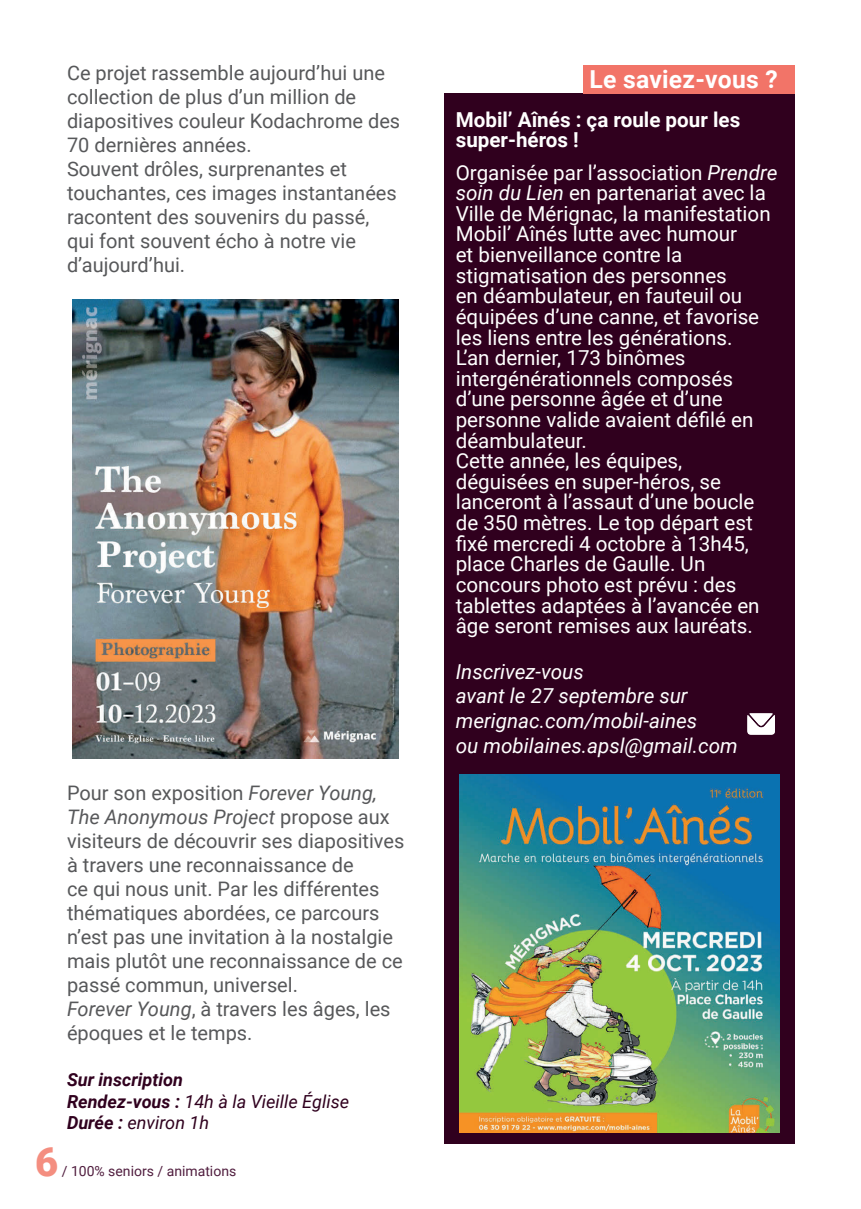
<style>
.page{position:relative;width:861px;height:1209px;background:#fff}
.page>*{position:absolute;margin:0;border:0;box-sizing:border-box;transform-origin:0 0}
.t1{font:900 40px "Roboto";color:#f48e80}
.t2{font:700 24.8px "Roboto";letter-spacing:.01em;color:#fff}
.t3{font:20.6px/20.6px "Roboto";color:#fff}
.t4{font:italic 20.6px/24.8px "Roboto";color:#fff}
.t5{font:700 20.6px/20.6px "Roboto";color:#fff}
.t6{font:20px/24px "Roboto";color:#57585a}
.t7{font:italic 700 18px/21.6px "Roboto";color:#30001e}
.t8{font:14px "Roboto";color:#501d3e}
.s1{font-style:italic}
.s2{font-weight:400}
</style>
<div class="page">
<div style="left:444px;top:94px;width:351px;height:1049px;background:#30001e"></div>
<img style="left:460px;top:774px;width:319px;height:358px">
<svg style="left:747px;top:713px;width:28px;height:21px"></svg>
<div style="left:583px;top:65px;width:212px;height:29px;background:#f27468"></div>
<img style="left:73px;top:300px;width:325px;height:458px">
<p class="t6" style="left:67px;top:60px;width:335px">Ce projet rassemble aujourd’hui une collection de plus d’un million de diapositives couleur Kodachrome des<br>70 dernières années.<br>Souvent drôles, surprenantes et touchantes, ces images instantanées racontent des souvenirs du passé, qui font souvent écho à notre vie d’aujourd’hui.</p>
<p class="t6" style="left:67px;top:780px;width:339px">Pour son exposition <span class="s1">Forever Young, The Anonymous Project</span> propose aux visiteurs de découvrir ses diapositives à travers une reconnaissance de<br>ce qui nous unit. Par les différentes thématiques abordées, ce parcours n’est pas une invitation à la nostalgie mais plutôt une reconnaissance de ce passé commun, universel.<br><span class="s1">Forever Young</span>, à travers les âges, les époques et le temps.</p>
<p class="t7" style="left:67px;top:1068px;width:284px">Sur inscription<br>Rendez-vous : <span class="s2">14h à la Vieille Église<br></span>Durée : <span class="s2">environ 1h</span></p>
<h1 class="t1" style="left:35px;top:1133px;width:25px">6</h1>
<p class="t8" style="left:62px;top:1160px;width:176px">/ 100% seniors / animations</p>
<p class="t2" style="left:589px;top:61px;width:190px">Le saviez-vous ?</p>
<p class="t5" style="left:456px;top:108px;width:286px">Mobil’ Aînés : ça roule pour les super-héros !</p>
<p class="t3" style="left:456px;top:161px;width:323px">Organisée par l’association <span class="s1">Prendre soin du Lien</span> en partenariat avec la<br>Ville de Mérignac, la manifestation<br>Mobil’ Aînés lutte avec humour<br>et bienveillance contre la stigmatisation des personnes<br>en déambulateur, en fauteuil ou équipées d’une canne, et favorise les liens entre les générations.<br>L’an dernier, 173 binômes intergénérationnels composés d’une personne âgée et d’une personne valide avaient défilé en déambulateur.<br>Cette année, les équipes, déguisées en super-héros, se lanceront à l’assaut d’une boucle de 350 mètres. Le top départ est fixé mercredi 4 octobre à 13h45, place Charles de Gaulle. Un concours photo est prévu : des tablettes adaptées à l’avancée en âge seront remises aux lauréats.</p>
<p class="t4" style="left:456px;top:658px;width:284px">Inscrivez-vous<br>avant le 27 septembre sur merignac.com/mobil-aines<br>ou mobilaines.apsl@gmail.com</p>
</div>
